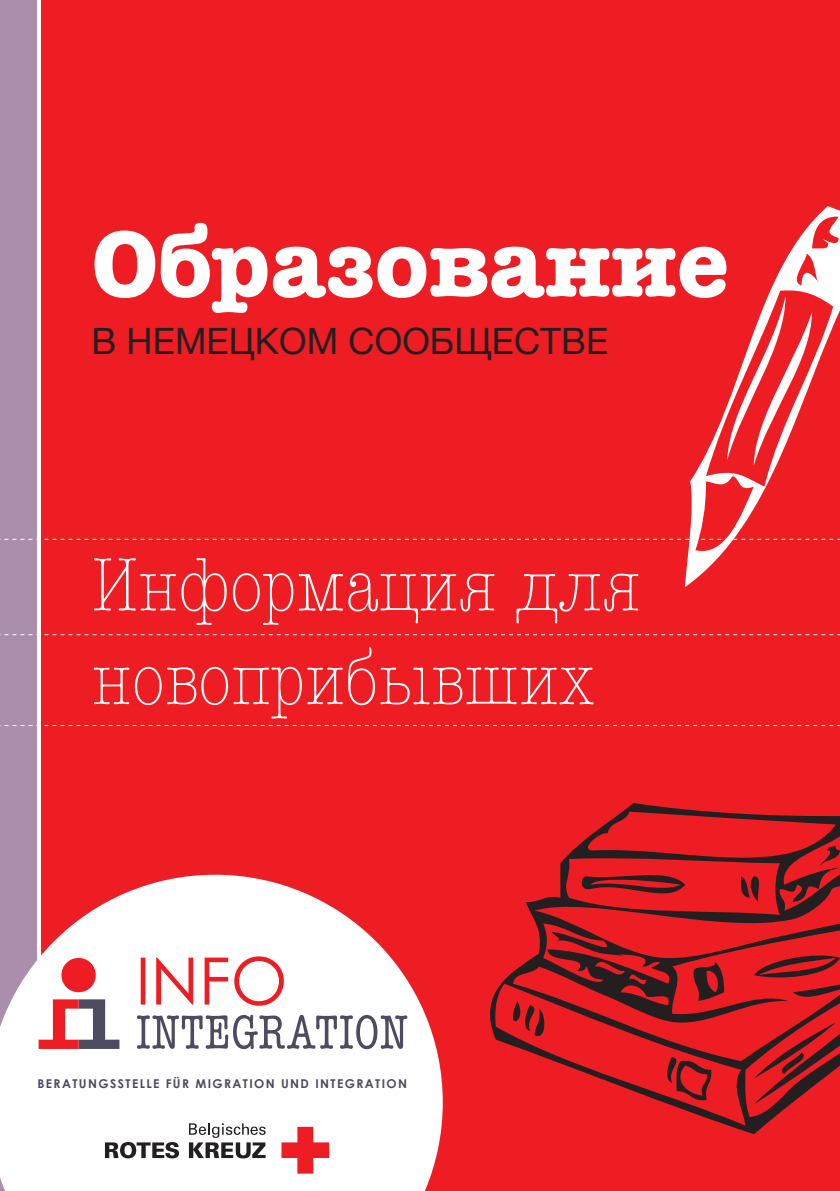
<style>
.page{position:relative;width:840px;height:1191px;background:#fff}
.page>*{position:absolute;margin:0;border:0;box-sizing:border-box;transform-origin:0 0}
.t1{font:700 96px "American Typewriter";color:#fff}
.t2{font:300 condensed 78px/93.6px "American Typewriter";color:#fff}
.t3{font:36.2px "Helvetica Neue";color:#231f20}
.t4{font:700 12.2px "Century Gothic";letter-spacing:.115em;color:#4d4b5f}
</style>
<div class="page">
<div style="left:41px;top:0;width:798px;height:1191px;background:#ee1d23"></div>
<div style="left:0;top:0;width:37px;height:1191px;background:#ab8eab"></div>
<svg style="left:684px;top:206px;width:155px;height:381px"></svg>
<svg style="left:726px;top:296px;width:85px;height:169px"></svg>
<svg style="left:490px;top:803px;width:349px;height:331px"></svg>
<svg style="left:808px;top:846px;width:31px;height:27px"></svg>
<svg style="left:753px;top:950px;width:86px;height:30px"></svg>
<svg style="left:753px;top:1022px;width:82px;height:56px"></svg>
<svg style="left:740px;top:876px;width:23px;height:26px"></svg>
<svg style="left:691px;top:962px;width:33px;height:39px"></svg>
<svg style="left:662px;top:1056px;width:50px;height:46px"></svg>
<svg style="left:581px;top:866px;width:103px;height:40px"></svg>
<svg style="left:503px;top:1001px;width:45px;height:40px"></svg>
<svg style="left:0;top:874px;width:442px;height:317px;fill:#fff"></svg>
<svg style="left:137px;top:1014px;width:270px;height:35px;background:#c1c0c7"></svg>
<svg style="left:141px;top:956px;width:143px;height:49px"></svg>
<svg style="left:39px;top:999px;width:80px;height:50px"></svg>
<svg style="left:61px;top:958px;width:35px;height:34px"></svg>
<svg style="left:0;top:539px;width:839px;height:1px"></svg>
<svg style="left:0;top:725px;width:839px;height:1px"></svg>
<svg style="left:0;top:634px;width:839px;height:1px"></svg>
<svg style="left:281px;top:1126px;width:48px;height:47px"></svg>
<svg style="left:105px;top:1142px;width:74px;height:16px"></svg>
<svg style="left:189px;top:1123px;width:76px;height:35px;background:#abaaaa"></svg>
<h1 class="t1" style="left:92px;top:181px;width:639px">Образование</h1>
<h3 class="t3" style="left:92px;top:315px;width:517px">В НЕМЕЦКОМ СООБЩЕСТВЕ</h3>
<h2 class="t2" style="left:92px;top:537px;width:550px">Информация для новоприбывших</h2>
<p class="t4" style="left:37px;top:1076px;width:371px">BERATUNGSSTELLE FÜR MIGRATION UND INTEGRATION</p>
</div>
